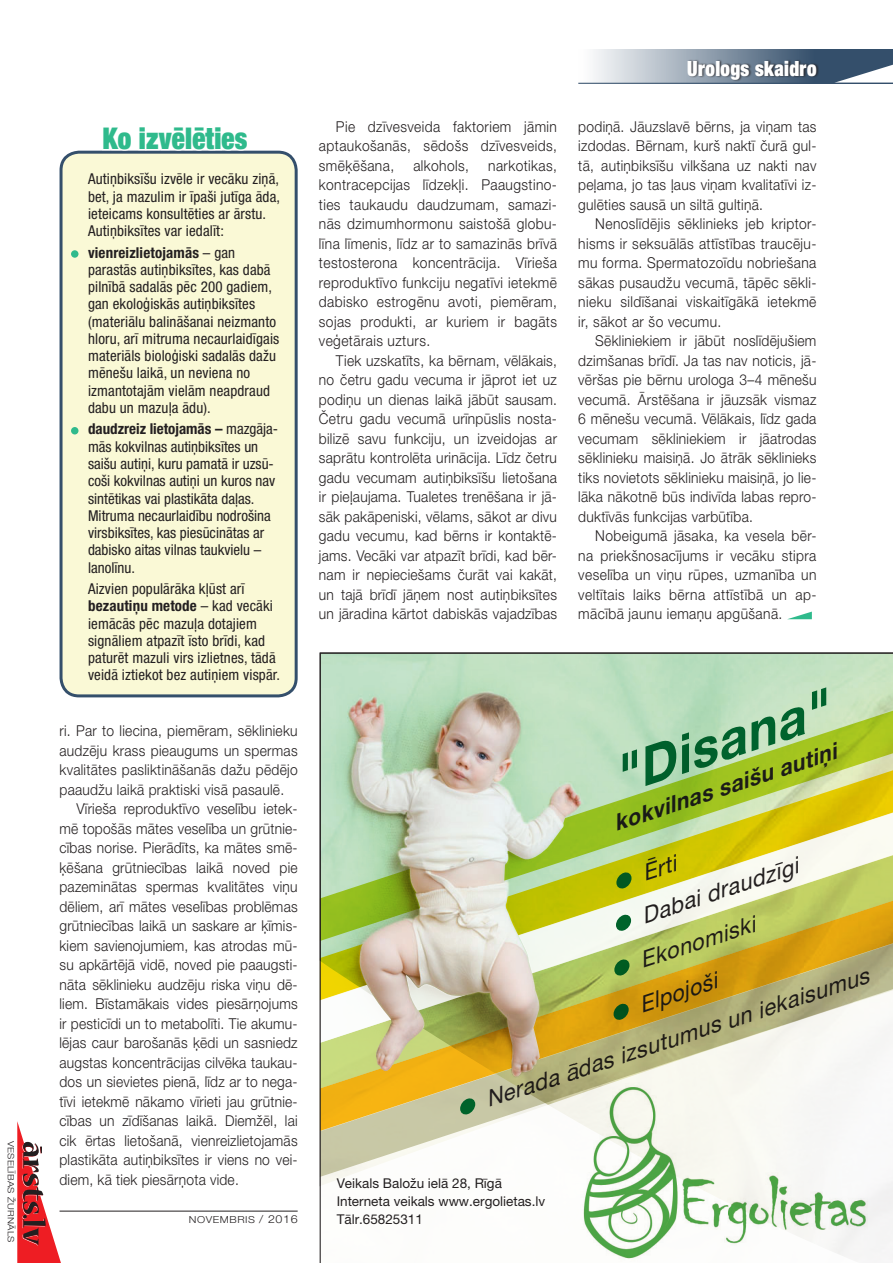
<style>
.page{position:relative;width:893px;height:1263px;background:#fff}
.page>*{position:absolute;margin:0;border:0;box-sizing:border-box;transform-origin:0 0}
.t1{font:italic 700 52.5px "Helvetica Neue LT Pro";color:#006f3c}
.t2{font:900 condensed 30px "Helvetica Neue LT Pro";letter-spacing:.01em;color:#2fba8c;scale:.9 1}
.t3{font:italic 22.5px "Helvetica Neue LT Pro";color:#231f20}
.t4{font:italic 700 22.5px "Helvetica Neue LT Pro";color:#231f20}
.t5{font:900 condensed 21px "Helvetica Neue LT Pro";letter-spacing:.02em;color:#fff;scale:.9 1}
.t6{font:300 15px/19.5px "Helvetica Neue LT Pro";letter-spacing:.02em;color:#231f20;text-align:justify;scale:.92 1}
.t7{font:condensed 15px/17.2px "Helvetica Neue LT Pro";letter-spacing:.01em;color:#231f20}
.t8{font:13.5px/18px "Helvetica Neue LT Pro";color:#231f20}
.t9{font:300 9.6px "Helvetica Neue LT Pro";letter-spacing:.05em;color:#231f20;scale:1.13 1}
.t10{font:300 8.85px "Helvetica Neue LT Pro";letter-spacing:.03em;color:#231f20;scale:1.13 1}
.s1{font-weight:700}
.s2{font-size:11.1px}
</style>
<div class="page">
<svg style="left:788px;top:612px;width:24px;height:7px"></svg>
<svg style="left:578px;top:50px;width:315px;height:33px;background:#97a5b3"></svg>
<div style="left:687px;top:60px;width:132px;height:22px;background:#231f20;opacity:.75"></div>
<svg style="left:834px;top:65px;width:59px;height:18px"></svg>
<hr style="left:578px;top:83px;width:315px;height:1px;background:#344f6b">
<svg style="left:17px;top:1121px;width:44px;height:142px"></svg>
<hr style="left:60px;top:1211px;width:238px;height:1px;background:#231f20">
<svg style="left:320px;top:652px;width:573px;height:611px"></svg>
<div style="left:61px;top:152px;width:235px;height:544px;background:#faf9d6;border-radius:18px"></div>
<div style="left:71px;top:250px;width:7px;height:8px;background:#2fba8c;border-radius:50%"></div>
<div style="left:71px;top:427px;width:7px;height:7px;background:#2fba8c;border-radius:50%"></div>
<div style="left:60px;top:151px;width:238px;height:546px;border:3px solid #344f6b;border-radius:18px"></div>
<svg style="left:100px;top:150px;width:150px;height:5px"></svg>
<p class="t10" style="left:16px;top:1140px;width:92px;rotate:90deg">veselības Žurnāls</p>
<h2 class="t2" style="left:102px;top:119px;width:163px">Ko izvēlēties</h2>
<p class="t7" style="left:88px;top:170px;width:194px">Autiņbiksīšu izvēle ir vecāku ziņā, bet, ja mazulim ir īpaši jutīga āda, ieteicams konsultēties ar ārstu.<br>Autiņbiksītes var iedalīt:</p>
<p class="t7" style="left:88px;top:244px;width:193px"><span class="s1">vienreizlietojamās</span> – gan parastās autiņbiksītes, kas dabā pilnībā sadalās pēc 200 gadiem, gan ekoloģiskās autiņbiksītes (materiālu balināšanai neizmanto hloru, arī mitruma necaurlaidīgais materiāls bioloģiski sadalās dažu mēnešu laikā, un neviena no izmantotajām vielām neapdraud dabu un mazuļa ādu).</p>
<p class="t7" style="left:88px;top:420px;width:192px"><span class="s1">daudzreiz lietojamās –</span> mazgāja&shy;mās kokvilnas autiņbiksītes un saišu autiņi, kuru pamatā ir uzsū&shy;coši kokvilnas autiņi un kuros nav sintētikas vai plastikāta daļas.<br>Mitruma necaurlaidību nodrošina virsbiksītes, kas piesūcinātas ar dabisko aitas vilnas taukvielu – lanolīnu.</p>
<p class="t7" style="left:88px;top:580px;width:193px">Aizvien populārāka kļūst arī <span class="s1">bezautiņu metode</span> – kad vecāki iemācās pēc mazuļa dotajiem signāliem atpazīt īsto brīdi, kad paturēt mazuli virs izlietnes, tādā veidā iztiekot bez autiņiem vispār.</p>
<p class="t6" style="left:60px;top:721px;width:260px">ri. Par to liecina, piemēram, sēklinieku</p>
<p class="t6" style="left:60px;top:740px;width:260px">audzēju krass pieaugums un spermas</p>
<p class="t6" style="left:60px;top:760px;width:260px">kvalitātes pasliktināšanās dažu pēdējo</p>
<p class="t6" style="left:60px;top:779px;width:246px">paaudžu laikā praktiski visā pasaulē.</p>
<p class="t6" style="left:77px;top:799px;width:242px">Vīrieša reproduktīvo veselību ietek-</p>
<p class="t6" style="left:60px;top:818px;width:260px">mē topošās mātes veselība un grūtnie-</p>
<p class="t6" style="left:60px;top:838px;width:260px">cības norise. Pierādīts, ka mātes smē-</p>
<p class="t6" style="left:60px;top:857px;width:260px">ķēšana grūtniecības laikā noved pie</p>
<p class="t6" style="left:60px;top:877px;width:260px">pazeminātas spermas kvalitātes viņu</p>
<p class="t6" style="left:60px;top:896px;width:260px">dēliem, arī mātes veselības problēmas</p>
<p class="t6" style="left:60px;top:916px;width:260px">grūtniecības laikā un saskare ar ķīmis-</p>
<p class="t6" style="left:60px;top:935px;width:260px">kiem savienojumiem, kas atrodas mū-</p>
<p class="t6" style="left:60px;top:955px;width:260px">su apkārtējā vidē, noved pie paaugsti-</p>
<p class="t6" style="left:60px;top:974px;width:260px">nāta sēklinieku audzēju riska viņu dē-</p>
<p class="t6" style="left:60px;top:994px;width:260px">liem. Bīstamākais vides piesārņojums</p>
<p class="t6" style="left:60px;top:1013px;width:260px">ir pesticīdi un to metabolīti. Tie akumu-</p>
<p class="t6" style="left:60px;top:1033px;width:260px">lējas caur barošanās ķēdi un sasniedz</p>
<p class="t6" style="left:60px;top:1052px;width:260px">augstas koncentrācijas cilvēka taukau-</p>
<p class="t6" style="left:60px;top:1072px;width:260px">dos un sievietes pienā, līdz ar to nega-</p>
<p class="t6" style="left:60px;top:1091px;width:260px">tīvi ietekmē nākamo vīrieti jau grūtnie-</p>
<p class="t6" style="left:60px;top:1111px;width:260px">cības un zīdīšanas laikā. Diemžēl, lai</p>
<p class="t6" style="left:60px;top:1130px;width:260px">cik ērtas lietošanā, vienreizlietojamās</p>
<p class="t6" style="left:60px;top:1150px;width:260px">plastikāta autiņbiksītes ir viens no vei-</p>
<p class="t6" style="left:60px;top:1169px;width:196px">diem, kā tiek piesārņota vide.</p>
<p class="t9" style="left:189px;top:1213px;width:98px">novembris <span class="s2">/ 2016</span></p>
<p class="t6" style="left:319px;top:116px;width:260px;text-indent:17px">Pie dzīvesveida faktoriem jāmin aptaukošanās, sēdošs dzīvesveids, smēķēšana,</p>
<p class="t6" style="left:319px;top:155px;width:260px;text-indent:169px">narkotikas, kontracepcijas līdzekļi. Paaugstino&shy;ties taukaudu daudzumam, samazi&shy;nās dzimumhormonu saistošā globu&shy;līna līmenis, līdz ar to samazinās brīvā testosterona koncentrācija. Vīrieša reproduktīvo funkciju negatīvi ietekmē dabisko estrogēnu avoti, piemēram, sojas produkti, ar kuriem ir bagāts veģetārais uzturs.</p>
<p class="t6" style="left:319px;top:350px;width:260px;text-indent:17px">Tiek uzskatīts, ka bērnam, vēlākais, no četru gadu vecuma ir jāprot iet uz podiņu un dienas laikā jābūt sausam.<br>Četru gadu vecumā urīnpūslis nosta&shy;bilizē savu funkciju, un izveidojas ar saprātu kontrolēta urinācija. Līdz četru gadu vecumam autiņbiksīšu lietošana ir pieļaujama. Tualetes trenēšana ir jā&shy;sāk pakāpeniski, vēlams, sākot ar divu gadu vecumu, kad bērns ir kontaktē&shy;jams. Vecāki var atpazīt brīdi, kad bēr&shy;nam ir nepieciešams čurāt vai kakāt, un tajā brīdī jāņem nost autiņbiksītes un jāradina kārtot dabiskās vajadzības</p>
<p class="t6" style="left:413px;top:155px;width:62px">alkohols,</p>
<h3 class="t5" style="left:687px;top:55px;width:145px">Urologs skaidro</h3>
<p class="t6" style="left:578px;top:116px;width:260px">podiņā. Jāuzslavē bērns, ja viņam tas izdodas. Bērnam, kurš naktī čurā gul&shy;tā, autiņbiksīšu vilkšana uz nakti nav peļama, jo tas ļaus viņam kvalitatīvi iz&shy;gulēties sausā un siltā gultiņā.</p>
<p class="t6" style="left:578px;top:214px;width:260px;text-indent:17px">Nenoslīdējis sēklinieks jeb kriptor&shy;hisms ir seksuālās attīstības traucēju&shy;mu forma. Spermatozoīdu nobriešana sākas pusaudžu vecumā, tāpēc sēkli&shy;nieku sildīšanai viskaitīgākā ietekmē ir, sākot ar šo vecumu.</p>
<p class="t6" style="left:578px;top:331px;width:260px;text-indent:17px">Sēkliniekiem ir jābūt noslīdējušiem dzimšanas brīdī. Ja tas nav noticis, jā&shy;vēršas pie bērnu urologa 3–4 mēnešu vecumā. Ārstēšana ir jāuzsāk vismaz 6 mēnešu vecumā. Vēlākais, līdz gada vecumam sēkliniekiem ir jāatrodas sēklinieku maisiņā. Jo ātrāk sēklinieks tiks novietots sēklinieku maisiņā, jo lie&shy;lāka nākotnē būs indivīda labas repro&shy;duktīvās funkcijas varbūtība.</p>
<p class="t6" style="left:578px;top:526px;width:260px;text-indent:17px">Nobeigumā jāsaka, ka vesela bēr&shy;na priekšnosacījums ir vecāku stipra veselība un viņu rūpes, uzmanība un veltītais laiks bērna attīstībā un ap&shy;mācībā jaunu iemaņu apgūšanā.</p>
<h1 class="t1" style="left:603px;top:746px;width:224px;rotate:-18deg">"Disana"</h1>
<h3 class="t4" style="left:609px;top:810px;width:235px;rotate:-18deg">kokvilnas saišu autiņi</h3>
<h3 class="t3" style="left:638px;top:861px;width:36px;rotate:-18deg">Ērti</h3>
<h3 class="t3" style="left:638px;top:903px;width:165px;rotate:-18deg">Dabai draudzīgi</h3>
<h3 class="t3" style="left:636px;top:948px;width:121px;rotate:-18deg">Ekonomiski</h3>
<h3 class="t3" style="left:482px;top:1086px;width:403px;rotate:-18deg">Nerada ādas izsutumus un iekaisumus</h3>
<h3 class="t3" style="left:635px;top:992px;width:82px;rotate:-18deg">Elpojoši</h3>
<p class="t8" style="left:337px;top:1173px;width:210px">Veikals Baložu ielā 28, Rīgā<br>Interneta veikals www.ergolietas.lv<br>Tālr.65825311</p>
</div>
